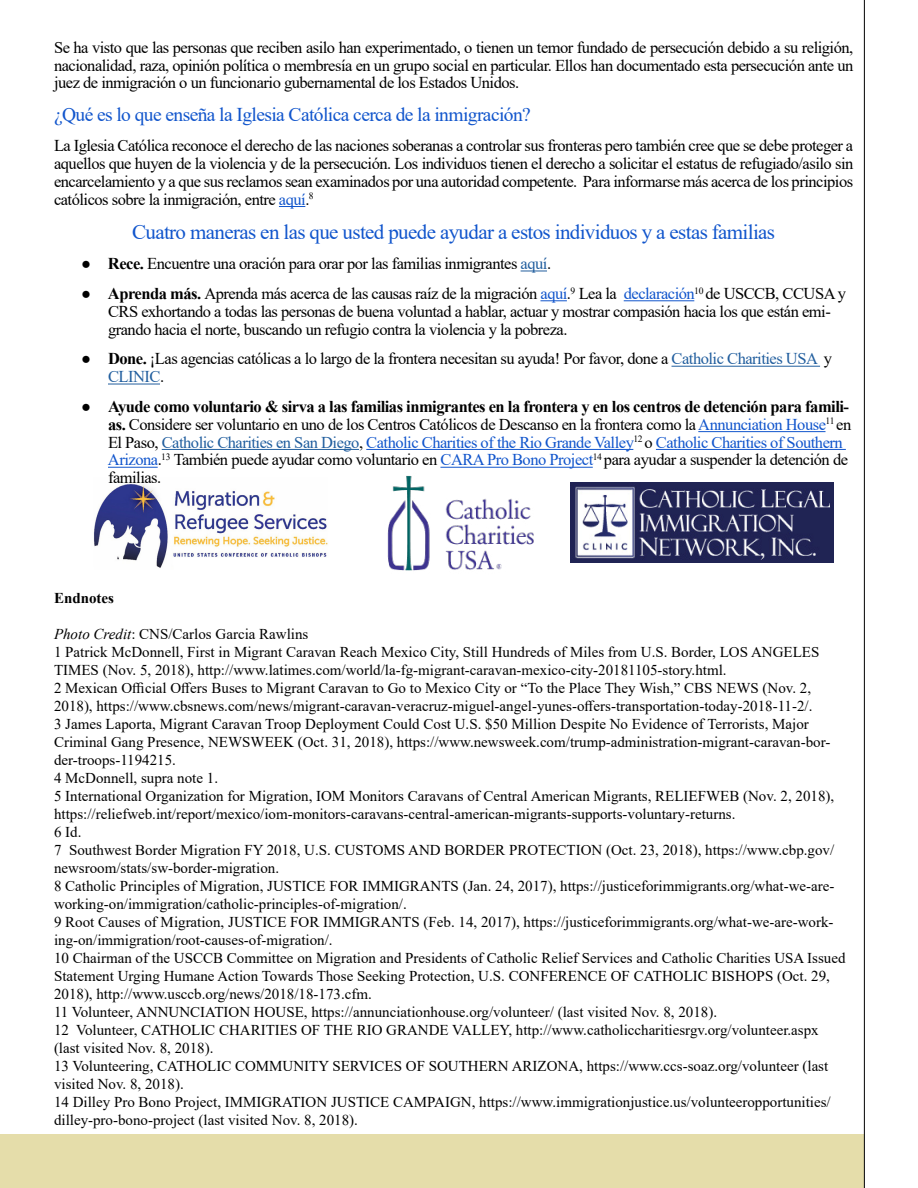
<style>
.page{position:relative;width:918px;height:1188px;background:#fff}
.page>*{position:absolute;margin:0;border:0;box-sizing:border-box;transform-origin:0 0}
.t1{font:21px "Times New Roman";letter-spacing:-.03em;color:#15c}
.t2{font:19.5px "Times New Roman";letter-spacing:-.03em;color:#15c}
.t3{font:16.5px/17.9px "Times New Roman";letter-spacing:-.03em;color:#000}
.t4{font:15px/18px "Times New Roman";color:#000}
.t5{font:700 15px "Times New Roman";color:#000}
.s1{color:#15c}
.s2{font-weight:700}
.s3{color:#215e9e}
.s4{font-style:italic}
</style>
<div class="page">
<img style="left:94px;top:483px;width:234px;height:85px">
<div style="left:0;top:1134px;width:864px;height:54px;background:#e5ddaa"></div>
<hr style="left:864px;top:0;width:1px;height:1188px;background:#000">
<img style="left:387px;top:475px;width:147px;height:96px">
<img style="left:571px;top:482px;width:262px;height:80px">
<svg style="left:279px;top:206px;width:26px;height:1px"></svg>
<svg style="left:521px;top:271px;width:26px;height:1px"></svg>
<svg style="left:540px;top:300px;width:27px;height:1px"></svg>
<hr style="left:624px;top:300px;width:70px;height:1px;background:#15c">
<hr style="left:672px;top:366px;width:148px;height:1px;background:#215e9e">
<hr style="left:108px;top:384px;width:52px;height:1px;background:#215e9e">
<hr style="left:698px;top:431px;width:128px;height:1px;background:#15c">
<hr style="left:162px;top:449px;width:197px;height:1px;background:#215e9e">
<hr style="left:366px;top:449px;width:267px;height:1px;background:#15c">
<hr style="left:656px;top:449px;width:190px;height:1px;background:#15c">
<hr style="left:108px;top:467px;width:50px;height:1px;background:#15c">
<hr style="left:440px;top:467px;width:153px;height:1px;background:#15c">
<p class="t3" style="left:54px;top:38px;width:801px;text-align:justify">Se ha visto que las personas que reciben asilo han experimentado, o tienen un temor fundado de persecución debido a su religión, nacionalidad, raza, opinión política o membresía en un grupo social en particular. Ellos han documentado esta persecución ante un juez de inmigración o un funcionario gubernamental de los Estados Unidos.</p>
<h2 class="t2" style="left:54px;top:101px;width:478px">¿Qué es lo que enseña la Iglesia Católica cerca de la inmigración?</h2>
<p class="t3" style="left:54px;top:136px;width:801px;text-align:justify">La Iglesia Católica reconoce el derecho de las naciones soberanas a controlar sus fronteras pero también cree que se debe proteger a aquellos que huyen de la violencia y de la persecución. Los individuos tienen el derecho a solicitar el estatus de refugiado/asilo sin encarcelamiento y a que sus reclamos sean examinados por una autoridad competente. Para informarse más acerca de los principios católicos sobre la inmigración, entre <span class="s1">aquí</span>.<sup>8</sup></p>
<h1 class="t1" style="left:132px;top:218px;width:645px">Cuatro maneras en las que usted puede ayudar a estos individuos y a estas familias</h1>
<p class="t3" style="left:81px;top:254px;width:472px"><span class="s2">● Rece.</span> Encuentre una oración para orar por las familias inmigrantes <span class="s3">aquí</span>.</p>
<p class="t3" style="left:108px;top:284px;width:740px;text-indent:-27px"><span class="s2">● Aprenda más.</span> Aprenda más acerca de las causas raíz de la migración <span class="s1">aquí</span>.<sup>9</sup> Lea la <span class="s1">declaración</span><sup>10</sup> de USCCB, CCUSA y<br>CRS exhortando a todas las personas de buena voluntad a hablar, actuar y mostrar compasión hacia los que están emi&shy;grando hacia el norte, buscando un refugio contra la violencia y la pobreza.</p>
<p class="t3" style="left:108px;top:349px;width:726px;text-indent:-27px"><span class="s2">● Done.</span> ¡Las agencias católicas a lo largo de la frontera necesitan su ayuda! Por favor, done a <span class="s3">Catholic Charities USA</span> y<br><span class="s3">CLINIC</span>.</p>
<p class="t3" style="left:108px;top:397px;width:745px;text-indent:-27px"><span class="s2">● Ayude como voluntario &amp; sirva a las familias inmigrantes en la frontera y en los centros de detención para famili&shy;as.</span> Considere ser voluntario en uno de los Centros Católicos de Descanso en la frontera como la <span class="s1">Annunciation House</span><sup>11</sup> en El Paso, <span class="s3">Catholic Charities en San Diego</span>, <span class="s1">Catholic Charities of the Rio Grande Valley</span><sup>12</sup> o <span class="s1">Catholic Charities of Southern Arizona</span>.<sup>13</sup> También puede ayudar como voluntario en <span class="s1">CARA Pro Bono Project</span><sup>14</sup> para ayudar a suspender la detención de familias.</p>
<p class="t5" style="left:54px;top:587px;width:62px">Endnotes</p>
<p class="t4" style="left:54px;top:624px;width:793px"><span class="s4">Photo Credit</span>: CNS/Carlos Garcia Rawlins<br>1 Patrick McDonnell, First in Migrant Caravan Reach Mexico City, Still Hundreds of Miles from U.S. Border, LOS ANGELES TIMES (Nov. 5, 2018), http://www.latimes.com/world/la-fg-migrant-caravan-mexico-city-20181105-story.html.<br>2 Mexican Official Offers Buses to Migrant Caravan to Go to Mexico City or “To the Place They Wish,” CBS NEWS (Nov. 2, 2018), https://www.cbsnews.com/news/migrant-caravan-veracruz-miguel-angel-yunes-offers-transportation-today-2018-11-2/.<br>3 James Laporta, Migrant Caravan Troop Deployment Could Cost U.S. $50 Million Despite No Evidence of Terrorists, Major Criminal Gang Presence, NEWSWEEK (Oct. 31, 2018), https://www.newsweek.com/trump-administration-migrant-caravan-bor&shy;der-troops-1194215.<br>4 McDonnell, supra note 1.<br>5 International Organization for Migration, IOM Monitors Caravans of Central American Migrants, RELIEFWEB (Nov. 2, 2018), https://reliefweb.int/report/mexico/iom-monitors-caravans-central-american-migrants-supports-voluntary-returns.<br>6 Id.<br>7 Southwest Border Migration FY 2018, U.S. CUSTOMS AND BORDER PROTECTION (Oct. 23, 2018), https://www.cbp.gov/ newsroom/stats/sw-border-migration.<br>8 Catholic Principles of Migration, JUSTICE FOR IMMIGRANTS (Jan. 24, 2017), https://justiceforimmigrants.org/what-we-are&shy;working-on/immigration/catholic-principles-of-migration/.<br>9 Root Causes of Migration, JUSTICE FOR IMMIGRANTS (Feb. 14, 2017), https://justiceforimmigrants.org/what-we-are-work&shy;ing-on/immigration/root-causes-of-migration/.<br>10 Chairman of the USCCB Committee on Migration and Presidents of Catholic Relief Services and Catholic Charities USA Issued Statement Urging Humane Action Towards Those Seeking Protection, U.S. CONFERENCE OF CATHOLIC BISHOPS (Oct. 29, 2018), http://www.usccb.org/news/2018/18-173.cfm.<br>11 Volunteer, ANNUNCIATION HOUSE, https://annunciationhouse.org/volunteer/ (last visited Nov. 8, 2018).<br>12 Volunteer, CATHOLIC CHARITIES OF THE RIO GRANDE VALLEY, http://www.catholiccharitiesrgv.org/volunteer.aspx (last visited Nov. 8, 2018).<br>13 Volunteering, CATHOLIC COMMUNITY SERVICES OF SOUTHERN ARIZONA, https://www.ccs-soaz.org/volunteer (last visited Nov. 8, 2018).<br>14 Dilley Pro Bono Project, IMMIGRATION JUSTICE CAMPAIGN, https://www.immigrationjustice.us/volunteeropportunities/ dilley-pro-bono-project (last visited Nov. 8, 2018).</p>
</div>
